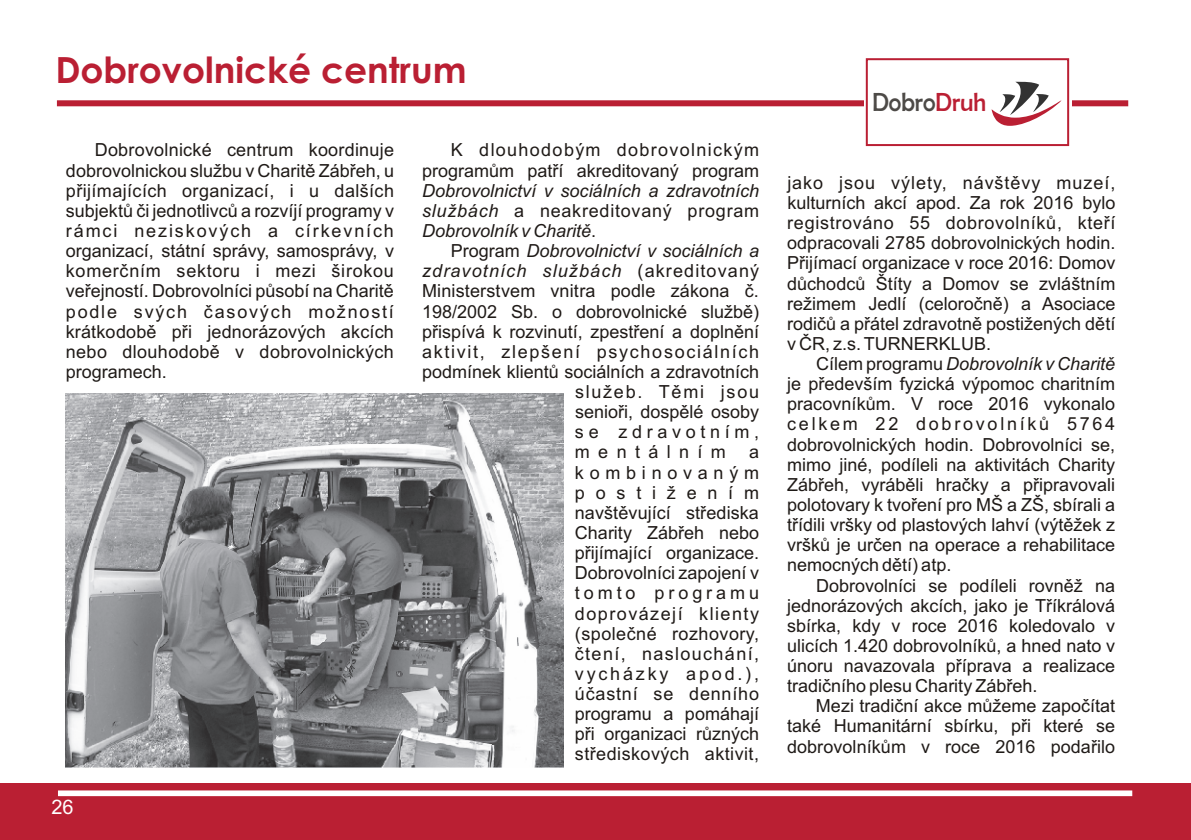
<style>
.page{position:relative;width:1191px;height:840px;background:#fff}
.page>*{position:absolute;margin:0;border:0;box-sizing:border-box;transform-origin:0 0}
.t1{font:700 36px "Century Gothic";color:#ba1f33}
.t2{font:26.4px "Berlin Sans FB";color:#4d4a47;scale:.93 1}
.t3{font:20px "Arial";color:#fff}
.t4{font:18px "Arial";color:#1f1a17}
.t5{font:italic 18px "Arial";color:#1f1a17}
.t6{font:18px "Arial";letter-spacing:.02em;color:#1f1a17}
.t7{font:18px "Arial";letter-spacing:.04em;color:#1f1a17}
.t8{font:18px "Arial";letter-spacing:.095em;color:#1f1a17}
.t9{font:18px "Arial";letter-spacing:.075em;color:#1f1a17}
.t10{font:18px "Arial";letter-spacing:.025em;color:#1f1a17}
.t11{font:18px "Arial";letter-spacing:.035em;color:#1f1a17}
.t12{font:italic 18px "Arial";letter-spacing:.06em;color:#1f1a17}
.t13{font:18px "Arial";letter-spacing:.055em;color:#1f1a17}
.t14{font:18px "Arial";letter-spacing:.105em;color:#1f1a17}
.t15{font:18px "Arial";letter-spacing:.1em;color:#1f1a17}
.t16{font:18px "Arial";letter-spacing:.15em;color:#1f1a17}
.t17{font:18px "Arial";letter-spacing:.08em;color:#1f1a17}
.t18{font:18px "Arial";letter-spacing:.045em;color:#1f1a17}
.t19{font:18px "Arial";letter-spacing:.155em;color:#1f1a17}
.t20{font:18px "Arial";letter-spacing:.26em;color:#1f1a17}
.t21{font:18px "Arial";letter-spacing:.22em;color:#1f1a17}
.t22{font:18px "Arial";letter-spacing:.32em;color:#1f1a17}
.t23{font:18px "Arial";letter-spacing:.6em;color:#1f1a17}
.t24{font:18px "Arial";letter-spacing:.465em;color:#1f1a17}
.s1{font-style:italic}
.s2{font-style:normal}
.s3{color:#ba1f33}
</style>
<div class="page">
<div style="left:0;top:782px;width:1191px;height:57px;background:#ba1f33"></div>
<div style="left:58px;top:790px;width:1074px;height:5px;background:#fff"></div>
<div style="left:57px;top:100px;width:1071px;height:6px;background:#ba1f33"></div>
<div style="left:863px;top:55px;width:208px;height:92px;background:#fff"></div>
<svg style="left:865px;top:58px;width:205px;height:89px"></svg>
<img style="left:65px;top:393px;width:498px;height:374px">
<h1 class="t1" style="left:55px;top:56px;width:413px">Dobrovolnické centrum</h1>
<p class="t4" style="left:95px;top:143px;width:301px">Dobrovolnické centrum koordinuje</p>
<p class="t9" style="left:451px;top:143px;width:310px">K dlouhodobým dobrovolnickým</p>
<p class="t4" style="left:66px;top:163px;width:329px">dobrovolnickou službu v Charitě Zábřeh, u</p>
<p class="t4" style="left:422px;top:163px;width:338px">programům patří akreditovaný program</p>
<p class="t6" style="left:66px;top:183px;width:329px">přijímajících organizací, i u dalších</p>
<p class="t5" style="left:422px;top:183px;width:338px">Dobrovolnictví v sociálních a zdravotních</p>
<p class="t4" style="left:66px;top:204px;width:329px">subjektů či jednotlivců a rozvíjí programy v</p>
<p class="t7" style="left:422px;top:204px;width:338px"><span class="s1">službách</span> a neakreditovaný program</p>
<p class="t14" style="left:66px;top:224px;width:329px">rámci neziskových a církevních</p>
<p class="t5" style="left:422px;top:224px;width:176px">Dobrovolník v Charitě<span class="s2">.</span></p>
<p class="t4" style="left:66px;top:244px;width:329px">organizací, státní správy, samosprávy, v</p>
<p class="t5" style="left:451px;top:244px;width:310px"><span class="s2">Program</span> Dobrovolnictví v sociálních a</p>
<p class="t7" style="left:66px;top:264px;width:329px">komerčním sektoru i mezi širokou</p>
<p class="t12" style="left:422px;top:264px;width:338px">zdravotních službách <span class="s2">(akreditovaný</span></p>
<p class="t4" style="left:66px;top:284px;width:329px">veřejností. Dobrovolníci působí na Charitě</p>
<p class="t4" style="left:422px;top:284px;width:338px">Ministerstvem vnitra podle zákona č.</p>
<p class="t15" style="left:66px;top:304px;width:329px">podle svých časových možností</p>
<p class="t4" style="left:422px;top:304px;width:338px">198/2002 Sb. o dobrovolnické službě)</p>
<p class="t4" style="left:66px;top:324px;width:329px">krátkodobě při jednorázových akcích</p>
<p class="t4" style="left:422px;top:324px;width:338px">přispívá k rozvinutí, zpestření a doplnění</p>
<p class="t6" style="left:66px;top:344px;width:329px">nebo dlouhodobě v dobrovolnických</p>
<p class="t8" style="left:422px;top:344px;width:338px">aktivit, zlepšení psychosociálních</p>
<p class="t4" style="left:66px;top:364px;width:103px">programech.</p>
<p class="t4" style="left:422px;top:364px;width:338px">podmínek klientů sociálních a zdravotních</p>
<p class="t8" style="left:575px;top:385px;width:186px">služeb. Těmi jsou</p>
<p class="t4" style="left:575px;top:405px;width:186px">senioři, dospělé osoby</p>
<p class="t20" style="left:575px;top:425px;width:186px">se zdravotním,</p>
<p class="t24" style="left:575px;top:445px;width:152px">mentálním</p>
<p class="t4" style="left:749px;top:445px;width:12px">a</p>
<p class="t22" style="left:575px;top:465px;width:186px">kombinovaným</p>
<p class="t23" style="left:575px;top:485px;width:186px">postižením</p>
<p class="t4" style="left:575px;top:505px;width:185px">navštěvující střediska</p>
<p class="t4" style="left:575px;top:525px;width:186px">Charity Zábřeh nebo</p>
<p class="t4" style="left:575px;top:545px;width:186px">přijímající organizace.</p>
<p class="t4" style="left:575px;top:565px;width:186px">Dobrovolníci zapojení v</p>
<p class="t21" style="left:575px;top:586px;width:186px">tomto programu</p>
<p class="t17" style="left:575px;top:606px;width:186px">doprovázejí klienty</p>
<p class="t10" style="left:575px;top:626px;width:186px">(společné rozhovory,</p>
<p class="t9" style="left:575px;top:646px;width:186px">čtení, naslouchání,</p>
<p class="t19" style="left:575px;top:666px;width:186px">vycházky apod.),</p>
<p class="t18" style="left:575px;top:686px;width:186px">účastní se denního</p>
<p class="t4" style="left:575px;top:706px;width:186px">programu a pomáhají</p>
<p class="t4" style="left:575px;top:726px;width:186px">při organizaci různých</p>
<p class="t3" style="left:51px;top:798px;width:24px">26</p>
<p class="t10" style="left:575px;top:746px;width:186px">střediskových aktivit,</p>
<h2 class="t2" style="left:872px;top:87px;width:124px">Dobro<span class="s3">Druh</span></h2>
<p class="t13" style="left:787px;top:176px;width:329px">jako jsou výlety, návštěvy muzeí,</p>
<p class="t4" style="left:787px;top:196px;width:329px">kulturních akcí apod. Za rok 2016 bylo</p>
<p class="t11" style="left:787px;top:216px;width:329px">registrováno 55 dobrovolníků, kteří</p>
<p class="t4" style="left:787px;top:236px;width:329px">odpracovali 2785 dobrovolnických hodin.</p>
<p class="t4" style="left:787px;top:256px;width:329px">Přijímací organizace v roce 2016: Domov</p>
<p class="t4" style="left:787px;top:276px;width:329px">důchodců Štíty a Domov se zvláštním</p>
<p class="t4" style="left:787px;top:296px;width:329px">režimem Jedlí (celoročně) a Asociace</p>
<p class="t4" style="left:787px;top:316px;width:329px">rodičů a přátel zdravotně postižených dětí</p>
<p class="t4" style="left:787px;top:336px;width:205px">v ČR, z.s. TURNERKLUB.</p>
<p class="t5" style="left:816px;top:357px;width:301px"><span class="s2">Cílem programu</span> Dobrovolník v Charitě</p>
<p class="t4" style="left:787px;top:377px;width:329px">je především fyzická výpomoc charitním</p>
<p class="t4" style="left:787px;top:397px;width:329px">pracovníkům. V roce 2016 vykonalo</p>
<p class="t16" style="left:787px;top:417px;width:329px">celkem 22 dobrovolníků 5764</p>
<p class="t4" style="left:787px;top:437px;width:329px">dobrovolnických hodin. Dobrovolníci se,</p>
<p class="t4" style="left:787px;top:457px;width:329px">mimo jiné, podíleli na aktivitách Charity</p>
<p class="t4" style="left:787px;top:477px;width:329px">Zábřeh, vyráběli hračky a připravovali</p>
<p class="t4" style="left:787px;top:497px;width:329px">polotovary k tvoření pro MŠ a ZŠ, sbírali a</p>
<p class="t4" style="left:787px;top:517px;width:329px">třídili vršky od plastových lahví (výtěžek z</p>
<p class="t4" style="left:787px;top:538px;width:329px">vršků je určen na operace a rehabilitace</p>
<p class="t4" style="left:787px;top:558px;width:166px">nemocných dětí) atp.</p>
<p class="t4" style="left:816px;top:578px;width:301px">Dobrovolníci se podíleli rovněž na</p>
<p class="t4" style="left:787px;top:598px;width:329px">jednorázových akcích, jako je Tříkrálová</p>
<p class="t4" style="left:787px;top:618px;width:329px">sbírka, kdy v roce 2016 koledovalo v</p>
<p class="t4" style="left:787px;top:638px;width:329px">ulicích 1.420 dobrovolníků, a hned nato v</p>
<p class="t4" style="left:787px;top:658px;width:329px">únoru navazovala příprava a realizace</p>
<p class="t4" style="left:787px;top:678px;width:252px">tradičního plesu Charity Zábřeh.</p>
<p class="t4" style="left:816px;top:698px;width:301px">Mezi tradiční akce můžeme započítat</p>
<p class="t4" style="left:787px;top:719px;width:329px">také Humanitární sbírku, při které se</p>
<p class="t4" style="left:787px;top:739px;width:329px">dobrovolníkům v roce 2016 podařilo</p>
</div>
